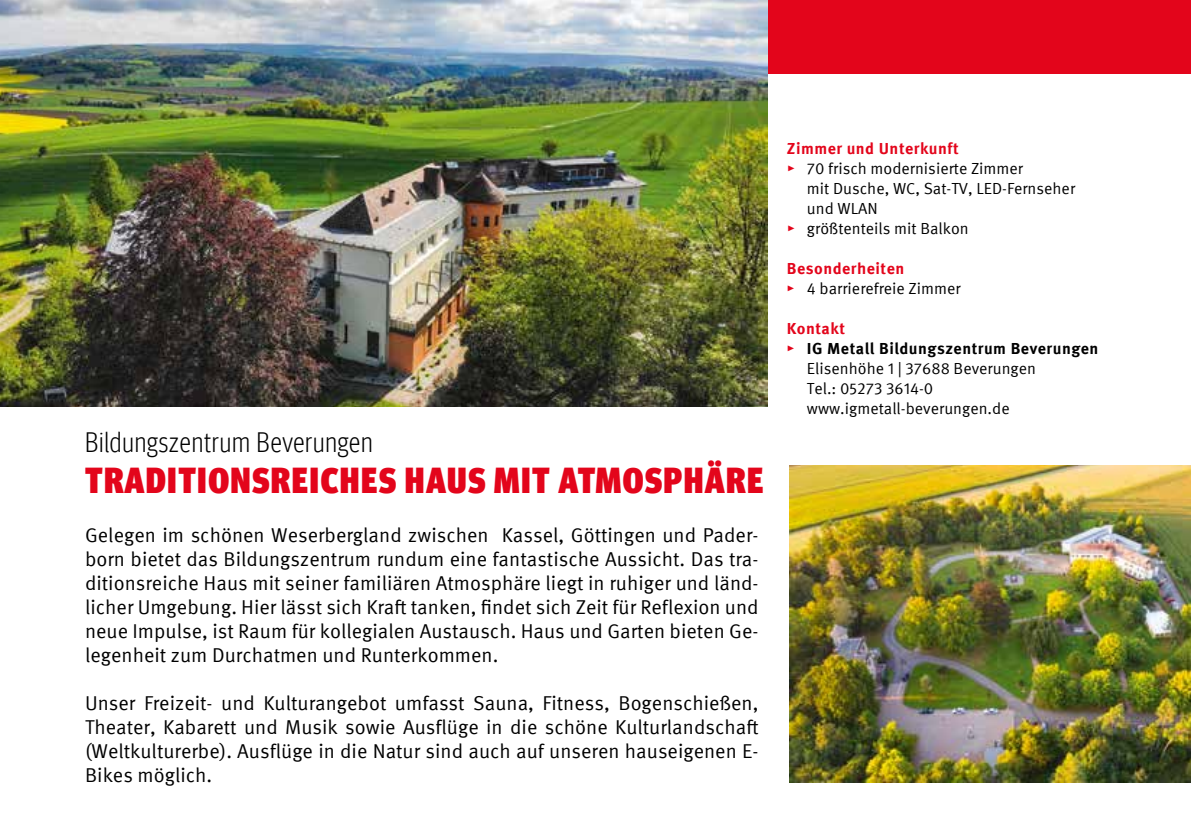
<style>
.page{position:relative;width:1191px;height:840px;background:#fff}
.page>*{position:absolute;margin:0;border:0;box-sizing:border-box;transform-origin:0 0}
.t1{font:900 condensed 36px "Meta Head IGM";letter-spacing:.04em;color:#e3051b}
.t2{font:300 condensed 28px "Meta Head IGM";letter-spacing:.03em;color:#000}
.t3{font:20px/24px "Meta IGM";color:#000;text-align:justify}
.t4{font:16px/20px "Meta IGM";color:#000}
.t5{font:700 16px "Meta IGM";letter-spacing:.03em;color:#000}
.t6{font:700 16px "Meta IGM";letter-spacing:.03em;color:#e3051b}
.s1{color:#e3051b}
.s2{font-weight:700;color:#e3051b}
</style>
<div class="page">
<div style="left:0;top:0;width:1191px;height:74px;background:#e3051b"></div>
<img style="left:0;top:0;width:767px;height:406px">
<img style="left:789px;top:465px;width:402px;height:316px">
<h2 class="t2" style="left:85px;top:422px;width:289px">Bildungszentrum Beverungen</h2>
<h1 class="t1" style="left:85px;top:451px;width:679px">TRADITIONSREICHES HAUS MIT ATMOSPHÄRE</h1>
<p class="t3" style="left:85px;top:521px;width:675px">Gelegen im schönen Weserbergland zwischen Kassel, Göttingen und Pader&shy;born bietet das Bildungszentrum rundum eine fantastische Aussicht. Das tra&shy;ditionsreiche Haus mit seiner familiären Atmosphäre liegt in ruhiger und länd&shy;licher Umgebung. Hier lässt sich Kraft tanken, findet sich Zeit für Reflexion und neue Impulse, ist Raum für kollegialen Austausch. Haus und Garten bieten Ge&shy;legenheit zum Durchatmen und Runterkommen.</p>
<p class="t3" style="left:85px;top:689px;width:675px">Unser Freizeit- und Kulturangebot umfasst Sauna, Fitness, Bogenschießen, Theater, Kabarett und Musik sowie Ausflüge in die schöne Kulturlandschaft (Weltkulturerbe). Ausflüge in die Natur sind auch auf unseren hauseigenen E-Bikes möglich.</p>
<p class="t6" style="left:787px;top:136px;width:173px">Zimmer und Unterkunft</p>
<p class="t4" style="left:787px;top:157px;width:238px"><span class="s1">▸</span> 70 frisch modernisierte Zimmer</p>
<p class="t4" style="left:807px;top:177px;width:270px">mit Dusche, WC, Sat-TV, LED-Fernseher</p>
<p class="t4" style="left:807px;top:197px;width:72px">und WLAN</p>
<p class="t4" style="left:787px;top:217px;width:183px"><span class="s1">▸</span> größtenteils mit Balkon</p>
<p class="t4" style="left:787px;top:257px;width:175px"><span class="s2">Besonderheiten<br>▸</span> 4 barrierefreie Zimmer</p>
<p class="t6" style="left:787px;top:316px;width:60px">Kontakt</p>
<p class="t5" style="left:787px;top:336px;width:313px"><span class="s1">▸</span> IG Metall Bildungszentrum Beverungen</p>
<p class="t4" style="left:807px;top:357px;width:231px">Elisenhöhe 1 | 37688 Beverungen</p>
<p class="t4" style="left:807px;top:377px;width:128px">Tel.: 05273 3614-0</p>
<p class="t4" style="left:807px;top:397px;width:204px">www.igmetall-beverungen.de</p>
</div>
